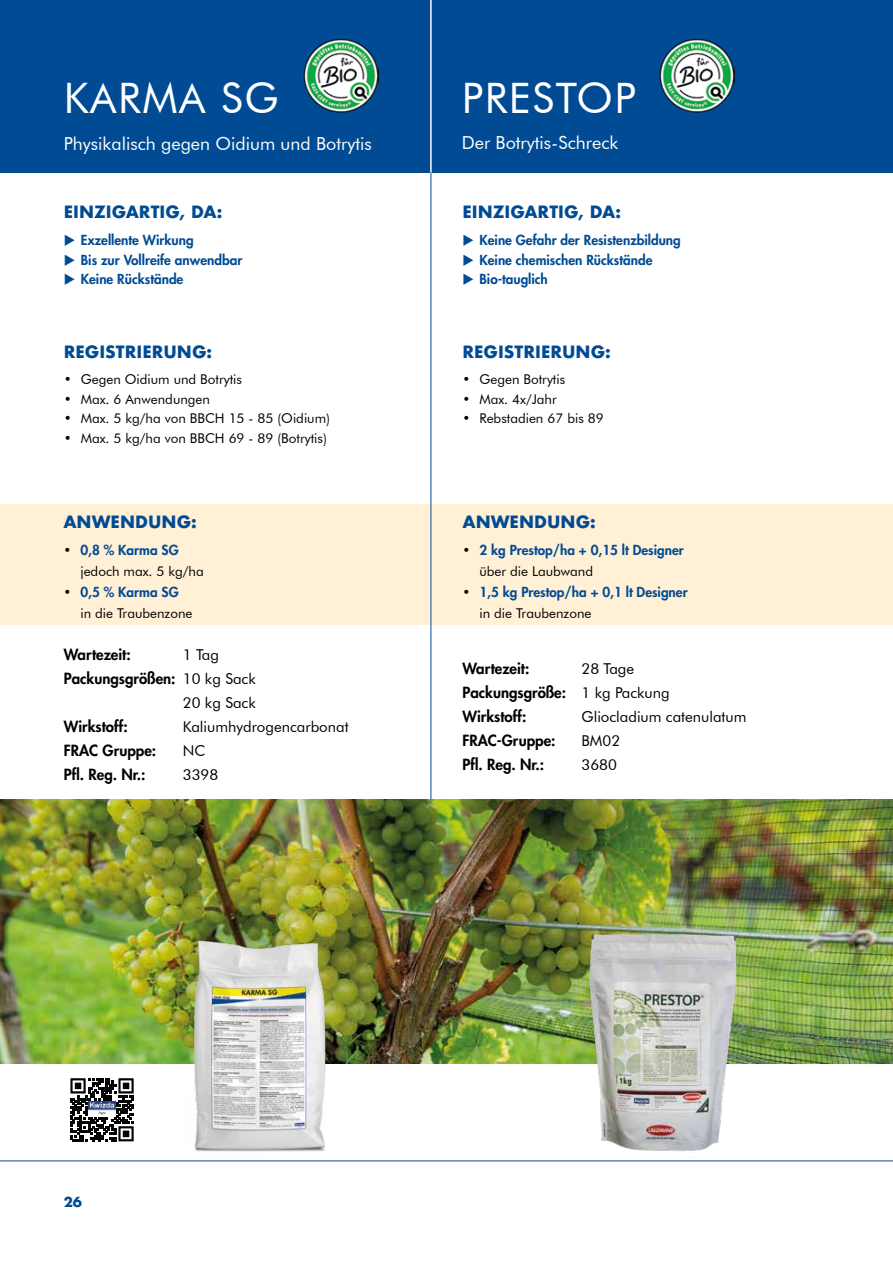
<style>
.page{position:relative;width:893px;height:1263px;background:#fff}
.page>*{position:absolute;margin:0;border:0;box-sizing:border-box;transform-origin:0 0}
.t1{font:42px "Futura BT";letter-spacing:.04em;color:#fff}
.t2{font:18px "Futura BT";color:#fff}
.t3{font:700 16.5px "Futura";color:#004b93}
.t4{font:800 15px/24px "Futura Std";color:#000}
.t5{font:15px "Futura BT";color:#000}
.t6{font:800 13.5px "Futura Std";color:#004b93}
.t7{font:13.5px "Futura BT";color:#000}
.t8{font:700 13.5px "Futura";color:#004b93}
.s1{font-family:"Futura BT";font-weight:400;color:#000}
.s2{font-family:"Futura BT";font-weight:400}
</style>
<div class="page">
<div style="left:0;top:0;width:893px;height:173px;background:#004b93"></div>
<hr style="left:0;top:1160px;width:893px;height:1px;background:#004b93">
<hr style="left:431px;top:0;width:1px;height:173px;background:#fff">
<div style="left:0;top:505px;width:431px;height:120px;background:#fff0d6"></div>
<div style="left:431px;top:505px;width:462px;height:120px;background:#fff0d6"></div>
<hr style="left:431px;top:173px;width:1px;height:852px;background:#004b93">
<img style="left:0;top:799px;width:893px;height:264px">
<img style="left:304px;top:38px;width:74px;height:75px">
<img style="left:660px;top:38px;width:74px;height:75px">
<img style="left:579px;top:925px;width:165px;height:233px">
<img style="left:176px;top:922px;width:175px;height:230px">
<svg style="left:70px;top:1078px;width:64px;height:63px"></svg>
<img style="left:89px;top:1102px;width:26px;height:14px">
<h1 class="t1" style="left:64px;top:73px;width:216px">KARMA SG</h1>
<h1 class="t1" style="left:462px;top:73px;width:176px">PRESTOP</h1>
<h2 class="t2" style="left:64px;top:133px;width:309px">Physikalisch gegen Oidium und Botrytis</h2>
<h2 class="t2" style="left:462px;top:132px;width:158px">Der Botrytis-Schreck</h2>
<p class="t3" style="left:64px;top:200px;width:160px">EINZIGARTIG, DA:</p>
<p class="t3" style="left:462px;top:200px;width:160px">EINZIGARTIG, DA:</p>
<p class="t6" style="left:462px;top:231px;width:220px">◆ Keine Gefahr der Resistenzbildung</p>
<p class="t6" style="left:462px;top:251px;width:192px">◆ Keine chemischen Rückstände</p>
<p class="t6" style="left:462px;top:270px;width:87px">◆ Bio-tauglich</p>
<p class="t6" style="left:64px;top:232px;width:131px">◆ Exzellente Wirkung</p>
<p class="t6" style="left:64px;top:251px;width:180px">◆ Bis zur Vollreife anwendbar</p>
<p class="t6" style="left:64px;top:271px;width:121px">◆ Keine Rückstände</p>
<p class="t3" style="left:64px;top:340px;width:150px">REGISTRIERUNG:</p>
<p class="t3" style="left:462px;top:340px;width:150px">REGISTRIERUNG:</p>
<p class="t7" style="left:64px;top:371px;width:180px">• Gegen Oidium und Botrytis</p>
<p class="t7" style="left:64px;top:391px;width:148px">• Max. 6 Anwendungen</p>
<p class="t7" style="left:64px;top:410px;width:268px">• Max. 5 kg/ha von BBCH 15 - 85 (Oidium)</p>
<p class="t7" style="left:64px;top:430px;width:265px">• Max. 5 kg/ha von BBCH 69 - 89 (Botrytis)</p>
<p class="t7" style="left:462px;top:371px;width:104px">• Gegen Botrytis</p>
<p class="t7" style="left:462px;top:391px;width:96px">• Max. 4x/Jahr</p>
<p class="t7" style="left:462px;top:410px;width:143px">• Rebstadien 67 bis 89</p>
<p class="t3" style="left:63px;top:510px;width:135px">ANWENDUNG:</p>
<p class="t3" style="left:462px;top:510px;width:135px">ANWENDUNG:</p>
<p class="t6" style="left:63px;top:542px;width:117px"><span class="s1">•</span> 0,8 % Karma SG</p>
<p class="t7" style="left:80px;top:563px;width:125px">jedoch max. 5 kg/ha</p>
<p class="t6" style="left:63px;top:584px;width:117px"><span class="s1">•</span> 0,5 % Karma SG</p>
<p class="t7" style="left:80px;top:605px;width:114px">in die Traubenzone</p>
<p class="t6" style="left:462px;top:542px;width:223px"><span class="s1">•</span> 2 kg Prestop/ha + 0,15 lt Designer</p>
<p class="t7" style="left:479px;top:563px;width:115px">über die Laubwand</p>
<p class="t6" style="left:462px;top:584px;width:227px"><span class="s1">•</span> 1,5 kg Prestop/ha + 0,1 lt Designer</p>
<p class="t7" style="left:479px;top:605px;width:114px">in die Traubenzone</p>
<p class="t4" style="left:64px;top:643px;width:68px">Wartezeit:</p>
<p class="t5" style="left:183px;top:646px;width:38px">1 Tag</p>
<p class="t4" style="left:64px;top:667px;width:193px">Packungsgrößen: <span class="s2">10 kg Sack</span></p>
<p class="t5" style="left:183px;top:694px;width:74px">20 kg Sack</p>
<p class="t4" style="left:64px;top:715px;width:66px">Wirkstoff:</p>
<p class="t5" style="left:183px;top:718px;width:167px">Kaliumhydrogencarbonat</p>
<p class="t4" style="left:64px;top:739px;width:94px">FRAC Gruppe:</p>
<p class="t5" style="left:183px;top:742px;width:24px">NC</p>
<p class="t4" style="left:64px;top:763px;width:83px">Pfl. Reg. Nr.:</p>
<p class="t5" style="left:183px;top:766px;width:37px">3398</p>
<p class="t4" style="left:462px;top:656px;width:68px">Wartezeit:</p>
<p class="t5" style="left:581px;top:659px;width:54px">28 Tage</p>
<p class="t4" style="left:462px;top:680px;width:209px">Packungsgröße: <span class="s2">1 kg Packung<br></span>Wirkstoff:</p>
<p class="t5" style="left:581px;top:707px;width:166px">Gliocladium catenulatum</p>
<p class="t4" style="left:462px;top:728px;width:95px">FRAC-Gruppe:</p>
<p class="t5" style="left:581px;top:731px;width:40px">BM02</p>
<p class="t4" style="left:462px;top:752px;width:83px">Pfl. Reg. Nr.:</p>
<p class="t5" style="left:581px;top:755px;width:37px">3680</p>
<p class="t8" style="left:64px;top:1192px;width:20px">26</p>
</div>
